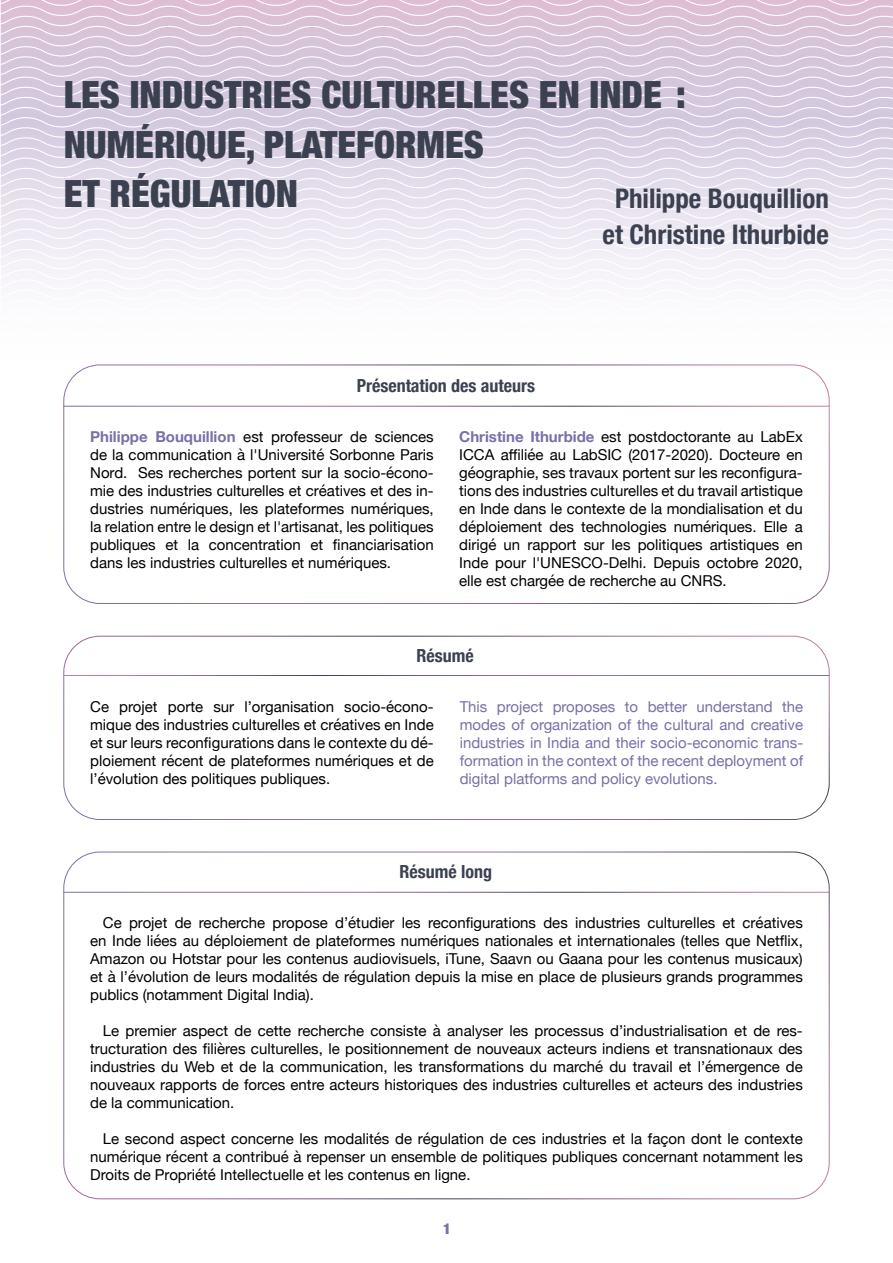
<style>
.page{position:relative;width:893px;height:1263px;background:#fff}
.page>*{position:absolute;margin:0;border:0;box-sizing:border-box;transform-origin:0 0}
.t1{font:900 condensed 37.5px/49.5px "Helvetica Neue";color:#3c4151}
.t2{font:700 condensed 27px/36px "Helvetica Neue";color:#3c4151;text-align:center}
.t3{font:700 condensed 18px "Helvetica Neue";color:#3c4151}
.t4{font:15px/18px "Helvetica Neue";color:#000;text-align:justify}
.t5{font:15px/18px "Helvetica Neue";color:#7870a8;text-align:justify}
.t6{font:900 condensed 15px "Helvetica Neue";color:#7870a8}
.s1{font-weight:700;color:#7870a8}
</style>
<div class="page">
<svg style="left:0;top:0;width:893px;height:280px"></svg>
<div style="left:63px;top:636px;width:767px;height:184px;border:1px solid #fff;border-radius:36px"></div>
<hr style="left:63px;top:675px;width:766px;height:1px;background:#fff">
<h1 class="t1" style="left:64px;top:68px;width:624px">LES INDUSTRIES CULTURELLES EN INDE :<br>NUMÉRIQUE, PLATEFORMES<br>ET RÉGULATION</h1>
<h2 class="t2" style="left:602px;top:178px;width:228px">Philippe Bouquillion et Christine Ithurbide</h2>
<p class="t3" style="left:357px;top:371px;width:180px">Présentation des auteurs</p>
<p class="t4" style="left:90px;top:428px;width:345px"><span class="s1">Philippe Bouquillion</span> est professeur de sciences de la communication à l'Université Sorbonne Paris Nord. Ses recherches portent sur la socio-écono&shy;mie des industries culturelles et créatives et des in&shy;dustries numériques, les plateformes numériques, la relation entre le design et l'artisanat, les politiques publiques et la concentration et financiarisation dans les industries culturelles et numériques.</p>
<p class="t4" style="left:459px;top:428px;width:345px"><span class="s1">Christine Ithurbide</span> est postdoctorante au LabEx ICCA affiliée au LabSIC (2017-2020). Docteure en géographie, ses travaux portent sur les reconfigura&shy;tions des industries culturelles et du travail artistique en Inde dans le contexte de la mondialisation et du déploiement des technologies numériques. Elle a dirigé un rapport sur les politiques artistiques en Inde pour l'UNESCO-Delhi. Depuis octobre 2020, elle est chargée de recherche au CNRS.</p>
<p class="t3" style="left:416px;top:641px;width:59px">Résumé</p>
<p class="t4" style="left:90px;top:698px;width:345px">Ce projet porte sur l’organisation socio-écono&shy;mique des industries culturelles et créatives en Inde et sur leurs reconfigurations dans le contexte du dé&shy;ploiement récent de plateformes numériques et de l’évolution des politiques publiques.</p>
<p class="t5" style="left:460px;top:698px;width:345px">This project proposes to better understand the modes of organization of the cultural and creative industries in India and their socio-economic trans&shy;formation in the context of the recent deployment of digital platforms and policy evolutions.</p>
<p class="t3" style="left:400px;top:857px;width:94px">Résumé long</p>
<p class="t4" style="left:90px;top:914px;width:714px;text-indent:13px">Ce projet de recherche propose d’étudier les reconfigurations des industries culturelles et créatives en Inde liées au déploiement de plateformes numériques nationales et internationales (telles que Netflix, Amazon ou Hotstar pour les contenus audiovisuels, iTune, Saavn ou Gaana pour les contenus musicaux) et à l’évolution de leurs modalités de régulation depuis la mise en place de plusieurs grands programmes publics (notamment Digital India).</p>
<p class="t4" style="left:90px;top:1022px;width:714px;text-indent:13px">Le premier aspect de cette recherche consiste à analyser les processus d’industrialisation et de res&shy;tructuration des filières culturelles, le positionnement de nouveaux acteurs indiens et transnationaux des industries du Web et de la communication, les transformations du marché du travail et l’émergence de nouveaux rapports de forces entre acteurs historiques des industries culturelles et acteurs des industries de la communication.</p>
<p class="t4" style="left:90px;top:1130px;width:714px;text-indent:13px">Le second aspect concerne les modalités de régulation de ces industries et la façon dont le contexte numérique récent a contribué à repenser un ensemble de politiques publiques concernant notamment les Droits de Propriété Intellectuelle et les contenus en ligne.</p>
<p class="t6" style="left:443px;top:1216px;width:9px">1</p>
</div>
